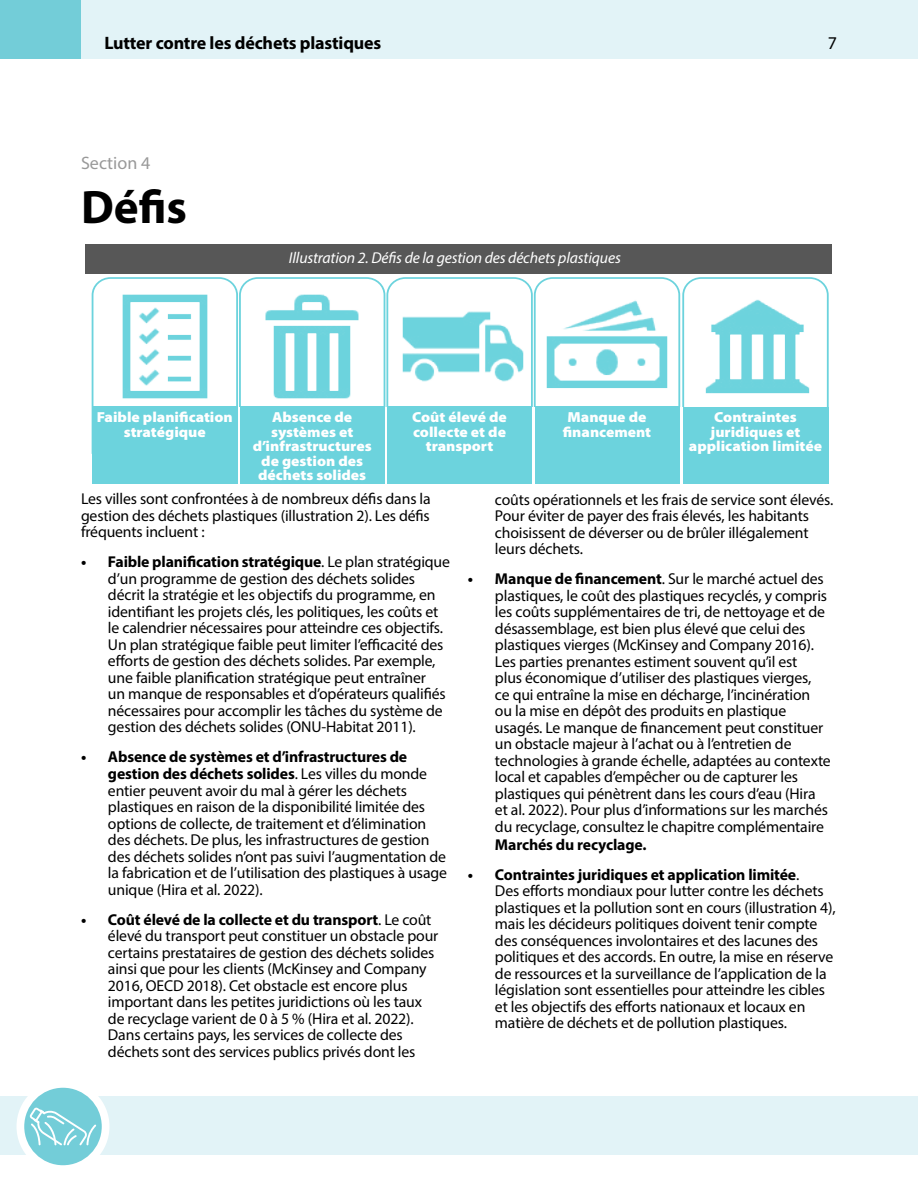
<style>
.page{position:relative;width:918px;height:1188px;background:#fff}
.page>*{position:absolute;margin:0;border:0;box-sizing:border-box;transform-origin:0 0}
.t1{font:700 47.25px "Myriad Pro";color:#000}
.t2{font:700 18px "Myriad Pro";letter-spacing:-.01em;color:#000}
.t3{font:18px "Myriad Pro";color:#999}
.t4{font:18px "Myriad Pro";color:#000}
.t5{font:15.75px/16.5px "Myriad Pro";letter-spacing:-.01em;color:#000}
.t6{font:italic 15.75px "Myriad Pro";letter-spacing:-.01em;color:#fff}
.t7{font:700 15.75px "Myriad Pro";letter-spacing:-.01em;color:#000}
.t8{font:900 14.55px/14.5px "Myriad Pro";color:#fff;text-align:center;scale:1.06 1}
.s1{font-weight:700}
</style>
<div class="page">
<div style="left:0;top:1096px;width:918px;height:58px;background:#e2f3f7"></div>
<div style="left:81px;top:0;width:837px;height:58px;background:#e2f3f7"></div>
<div style="left:0;top:0;width:81px;height:58px;background:#73cdd8"></div>
<div style="left:86px;top:245px;width:746px;height:29px;background:#575757"></div>
<div style="left:16px;top:1080px;width:94px;height:93px;background:#fff;border-radius:50%"></div>
<div style="left:24px;top:1088px;width:78px;height:77px;background:#73cdd8;border-radius:50%"></div>
<svg style="left:30px;top:1108px;width:66px;height:37px"></svg>
<svg style="left:91px;top:277px;width:738px;height:178px"></svg>
<div style="left:92px;top:406px;width:145px;height:78px;background:#6cd3dd"></div>
<div style="left:240px;top:406px;width:145px;height:78px;background:#6cd3dd"></div>
<div style="left:387px;top:406px;width:145px;height:78px;background:#6cd3dd"></div>
<div style="left:535px;top:406px;width:144px;height:78px;background:#6cd3dd"></div>
<div style="left:683px;top:407px;width:145px;height:77px;background:#6cd3dd"></div>
<img style="left:692px;top:285px;width:131px;height:122px">
<img style="left:99px;top:285px;width:131px;height:121px">
<img style="left:541px;top:285px;width:131px;height:121px">
<img style="left:247px;top:285px;width:131px;height:121px">
<img style="left:398px;top:285px;width:130px;height:121px">
<p class="t2" style="left:104px;top:31px;width:278px">Lutter contre les déchets plastiques</p>
<p class="t4" style="left:828px;top:32px;width:11px">7</p>
<p class="t3" style="left:81px;top:152px;width:71px">Section 4</p>
<h1 class="t1" style="left:81px;top:177px;width:107px">Défis</h1>
<p class="t6" style="left:289px;top:248px;width:333px">Illustration 2. Défis de la gestion des déchets plastiques</p>
<p class="t8" style="left:97px;top:409px;width:130px">Faible planification stratégique</p>
<p class="t8" style="left:253px;top:409px;width:114px">Absence de systèmes et d’infrastructures de gestion des déchets solides</p>
<p class="t8" style="left:412px;top:409px;width:91px">Coût élevé de collecte et de transport</p>
<p class="t8" style="left:563px;top:409px;width:85px">Manque de financement</p>
<p class="t8" style="left:689px;top:409px;width:127px">Contraintes juridiques et application limitée</p>
<p class="t5" style="left:81px;top:491px;width:351px;text-align:justify">Les villes sont confrontées à de nombreux défis dans la gestion des déchets plastiques (illustration 2). Les défis fréquents incluent :</p>
<p class="t5" style="left:108px;top:554px;width:343px;text-indent:-27px"><span class="s1">• Faible planification stratégique</span>. Le plan stratégique d’un programme de gestion des déchets solides décrit la stratégie et les objectifs du programme, en identifiant les projets clés, les politiques, les coûts et le calendrier nécessaires pour atteindre ces objectifs.<br>Un plan stratégique faible peut limiter l’efficacité des efforts de gestion des déchets solides. Par exemple, une faible planification stratégique peut entraîner<br>un manque de responsables et d’opérateurs qualifiés nécessaires pour accomplir les tâches du système de gestion des déchets solides (ONU-Habitat 2011).</p>
<p class="t5" style="left:108px;top:749px;width:340px;text-indent:-27px"><span class="s1">• Absence de systèmes et d’infrastructures de gestion des déchets solides</span>. Les villes du monde entier peuvent avoir du mal à gérer les déchets plastiques en raison de la disponibilité limitée des options de collecte, de traitement et d’élimination des déchets. De plus, les infrastructures de gestion des déchets solides n’ont pas suivi l’augmentation de la fabrication et de l’utilisation des plastiques à usage unique (Hira et al. 2022).</p>
<p class="t5" style="left:108px;top:911px;width:332px;text-indent:-27px"><span class="s1">• Coût élevé de la collecte et du transport</span>. Le coût élevé du transport peut constituer un obstacle pour certains prestataires de gestion des déchets solides ainsi que pour les clients (McKinsey and Company 2016, OECD 2018). Cet obstacle est encore plus important dans les petites juridictions où les taux de recyclage varient de 0 à 5 % (Hira et al. 2022).<br>Dans certains pays, les services de collecte des déchets sont des services publics privés dont les</p>
<p class="t5" style="left:495px;top:491px;width:340px">coûts opérationnels et les frais de service sont élevés.<br>Pour éviter de payer des frais élevés, les habitants choisissent de déverser ou de brûler illégalement leurs déchets.</p>
<p class="t5" style="left:495px;top:570px;width:337px;text-indent:-27px"><span class="s1">• Manque de financement</span>. Sur le marché actuel des plastiques, le coût des plastiques recyclés, y compris les coûts supplémentaires de tri, de nettoyage et de désassemblage, est bien plus élevé que celui des plastiques vierges (McKinsey and Company 2016).<br>Les parties prenantes estiment souvent qu’il est<br>plus économique d’utiliser des plastiques vierges,<br>ce qui entraîne la mise en décharge, l’incinération ou la mise en dépôt des produits en plastique usagés. Le manque de financement peut constituer un obstacle majeur à l’achat ou à l’entretien de technologies à grande échelle, adaptées au contexte local et capables d’empêcher ou de capturer les plastiques qui pénètrent dans les cours d’eau (Hira et al. 2022). Pour plus d’informations sur les marchés du recyclage, consultez le chapitre complémentaire</p>
<p class="t7" style="left:495px;top:834px;width:153px">Marchés du recyclage.</p>
<p class="t5" style="left:495px;top:866px;width:342px;text-indent:-27px"><span class="s1">• Contraintes juridiques et application limitée</span>.<br>Des efforts mondiaux pour lutter contre les déchets plastiques et la pollution sont en cours (illustration 4), mais les décideurs politiques doivent tenir compte des conséquences involontaires et des lacunes des politiques et des accords. En outre, la mise en réserve de ressources et la surveillance de l’application de la législation sont essentielles pour atteindre les cibles et les objectifs des efforts nationaux et locaux en matière de déchets et de pollution plastiques.</p>
</div>
